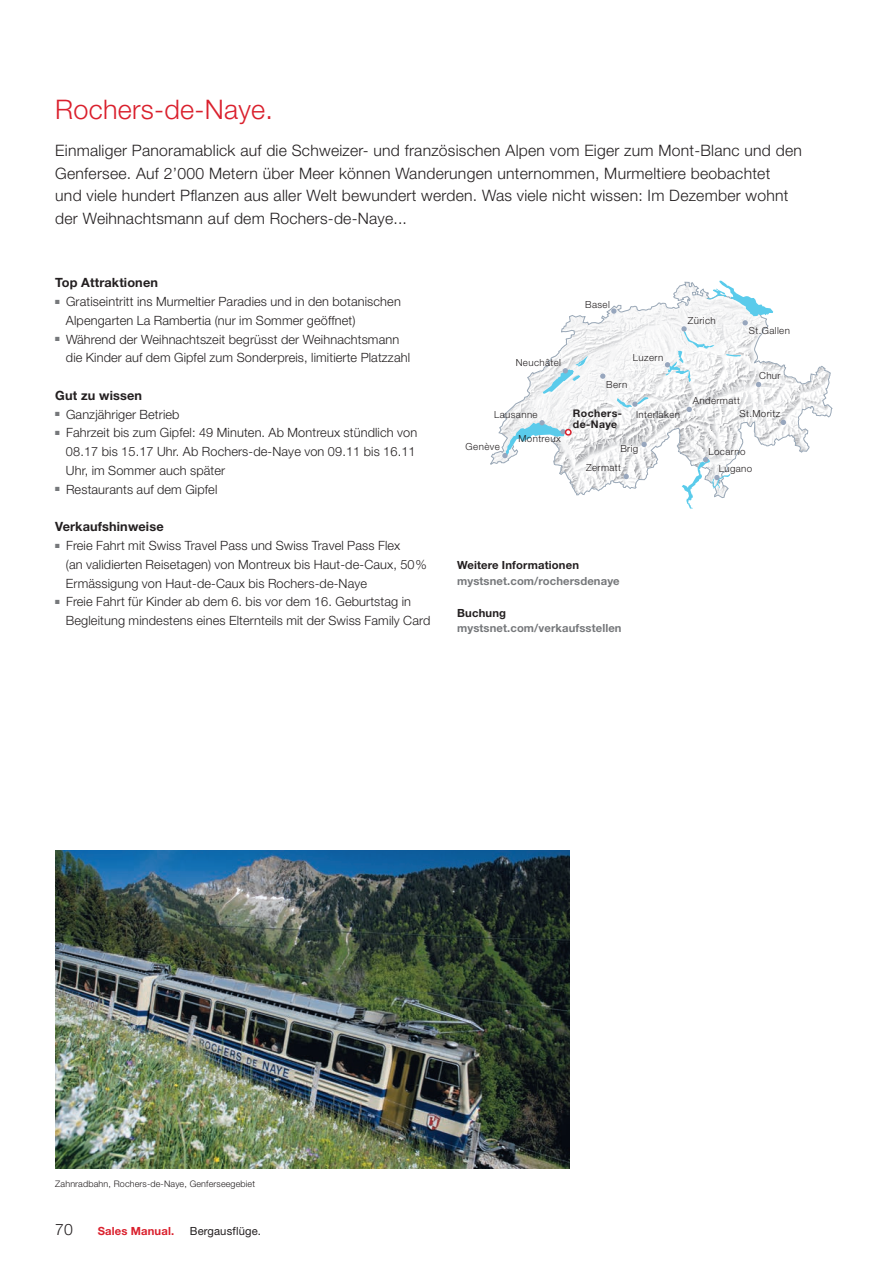
<style>
.page{position:relative;width:893px;height:1263px;background:#fff}
.page>*{position:absolute;margin:0;border:0;box-sizing:border-box;transform-origin:0 0}
.t1{font:300 27px "Helvetica Neue LT Pro";letter-spacing:.01em;color:#da202d}
.t2{font:300 15.75px/22.5px "Helvetica Neue LT Pro";letter-spacing:.015em;color:#231f20}
.t3{font:300 12.75px/18.8px "Helvetica Neue LT Pro";letter-spacing:.01em;color:#231f20}
.t4{font:700 12.75px "Helvetica Neue LT Pro";letter-spacing:.01em;color:#231f20}
.t5{font:700 11.25px "Helvetica Neue LT Pro";letter-spacing:.01em;color:#76787b}
.t6{font:700 11.25px "Helvetica Neue LT Pro";letter-spacing:.015em;color:#231f20}
.t7{font:11.25px "Helvetica Neue LT Pro";letter-spacing:.015em;color:#231f20}
.t8{font:700 11.25px "Helvetica Neue LT Pro";letter-spacing:.015em;color:#da202d}
.t9{font:700 10.5px/11.2px "Helvetica Neue LT Pro";letter-spacing:.04em;color:#231f20}
.t10{font:300 9.75px/17.4px "Helvetica Neue LT Pro";letter-spacing:.04em;color:#231f20}
.t11{font:300 9px "Helvetica Neue LT Pro";letter-spacing:.015em;color:#231f20}
</style>
<div class="page">
<svg style="left:490px;top:302px;width:342px;height:194px"></svg>
<svg style="left:623px;top:474px;width:6px;height:5px"></svg>
<svg style="left:781px;top:420px;width:5px;height:5px"></svg>
<svg style="left:543px;top:356px;width:45px;height:38px"></svg>
<svg style="left:682px;top:457px;width:48px;height:51px"></svg>
<svg style="left:617px;top:397px;width:31px;height:11px"></svg>
<svg style="left:665px;top:281px;width:108px;height:106px"></svg>
<svg style="left:641px;top:442px;width:6px;height:5px"></svg>
<svg style="left:600px;top:373px;width:5px;height:6px"></svg>
<svg style="left:611px;top:308px;width:5px;height:6px"></svg>
<svg style="left:686px;top:407px;width:6px;height:5px"></svg>
<svg style="left:502px;top:420px;width:69px;height:38px"></svg>
<div style="left:565px;top:429px;width:7px;height:7px;border:2px solid #da202d;border-radius:50%"></div>
<img style="left:55px;top:850px;width:515px;height:319px">
<h1 class="t1" style="left:55px;top:93px;width:219px">Rochers-de-Naye.</h1>
<p class="t2" style="left:55px;top:139px;width:748px">Einmaliger Panoramablick auf die Schweizer- und französischen Alpen vom Eiger zum Mont-Blanc und den Genfersee. Auf 2’000 Metern über Meer können Wanderungen unternommen, Murmeltiere beobachtet<br>und viele hundert Pflanzen aus aller Welt bewundert werden. Was viele nicht wissen: Im Dezember wohnt der Weihnachtsmann auf dem Rochers-de-Naye...</p>
<p class="t4" style="left:55px;top:275px;width:104px">Top Attraktionen</p>
<p class="t3" style="left:66px;top:292px;width:336px;text-indent:-11px"><sup>■</sup> Gratiseintritt ins Murmeltier Paradies und in den botanischen<br>Alpengarten La Rambertia (nur im Sommer geöffnet)</p>
<p class="t3" style="left:66px;top:329px;width:346px;text-indent:-11px"><sup>■</sup> Während der Weihnachtszeit begrüsst der Weihnachtsmann die Kinder auf dem Gipfel zum Sonderpreis, limitierte Platzzahl</p>
<p class="t4" style="left:55px;top:387px;width:88px">Gut zu wissen</p>
<p class="t3" style="left:55px;top:404px;width:126px"><sup>■</sup> Ganzjähriger Betrieb</p>
<p class="t3" style="left:66px;top:423px;width:353px;text-indent:-11px"><sup>■</sup> Fahrzeit bis zum Gipfel: 49 Minuten. Ab Montreux stündlich von<br>08.17 bis 15.17 Uhr. Ab Rochers-de-Naye von 09.11 bis 16.11<br>Uhr, im Sommer auch später</p>
<p class="t3" style="left:55px;top:479px;width:164px"><sup>■</sup> Restaurants auf dem Gipfel</p>
<p class="t4" style="left:55px;top:519px;width:110px">Verkaufshinweise</p>
<p class="t3" style="left:66px;top:536px;width:362px;text-indent:-11px"><sup>■</sup> Freie Fahrt mit Swiss Travel Pass und Swiss Travel Pass Flex<br>(an validierten Reisetagen) von Montreux bis Haut-de-Caux, 50%<br>Ermässigung von Haut-de-Caux bis Rochers-de-Naye</p>
<p class="t3" style="left:66px;top:592px;width:366px;text-indent:-11px"><sup>■</sup> Freie Fahrt für Kinder ab dem 6. bis vor dem 16. Geburtstag in<br>Begleitung mindestens eines Elternteils mit der Swiss Family Card</p>
<p class="t10" style="left:585px;top:296px;width:26px">Basel</p>
<p class="t10" style="left:688px;top:311px;width:29px">Zürich</p>
<p class="t10" style="left:749px;top:322px;width:43px">St.Gallen</p>
<p class="t10" style="left:516px;top:353px;width:47px">Neuchâtel</p>
<p class="t10" style="left:633px;top:348px;width:32px">Luzern</p>
<p class="t10" style="left:759px;top:367px;width:23px">Chur</p>
<p class="t10" style="left:606px;top:376px;width:23px">Bern</p>
<p class="t10" style="left:693px;top:392px;width:49px">Andermatt</p>
<p class="t10" style="left:494px;top:406px;width:45px">Lausanne</p>
<p class="t9" style="left:573px;top:407px;width:51px">Rochers&shy;de-Naye</p>
<p class="t10" style="left:636px;top:405px;width:45px">Interlaken</p>
<p class="t10" style="left:739px;top:404px;width:42px">St.Moritz</p>
<p class="t10" style="left:466px;top:437px;width:36px">Genève</p>
<p class="t10" style="left:518px;top:429px;width:44px">Montreux</p>
<p class="t10" style="left:620px;top:439px;width:19px">Brig</p>
<p class="t10" style="left:586px;top:459px;width:37px">Zermatt</p>
<p class="t10" style="left:719px;top:442px;width:35px;text-indent:-10px">Locarno<br>Lugano</p>
<p class="t6" style="left:457px;top:558px;width:123px">Weitere Informationen</p>
<p class="t5" style="left:457px;top:574px;width:164px">mystsnet.com/rochersdenaye</p>
<p class="t6" style="left:457px;top:605px;width:50px">Buchung</p>
<p class="t5" style="left:457px;top:621px;width:166px">mystsnet.com/verkaufsstellen</p>
<p class="t11" style="left:55px;top:1178px;width:201px">Zahnradbahn, Rochers-de-Naye, Genferseegebiet</p>
<p class="t2" style="left:55px;top:1218px;width:19px">70</p>
<p class="t8" style="left:98px;top:1224px;width:78px">Sales Manual.</p>
<p class="t7" style="left:190px;top:1224px;width:73px">Bergausflüge.</p>
</div>
